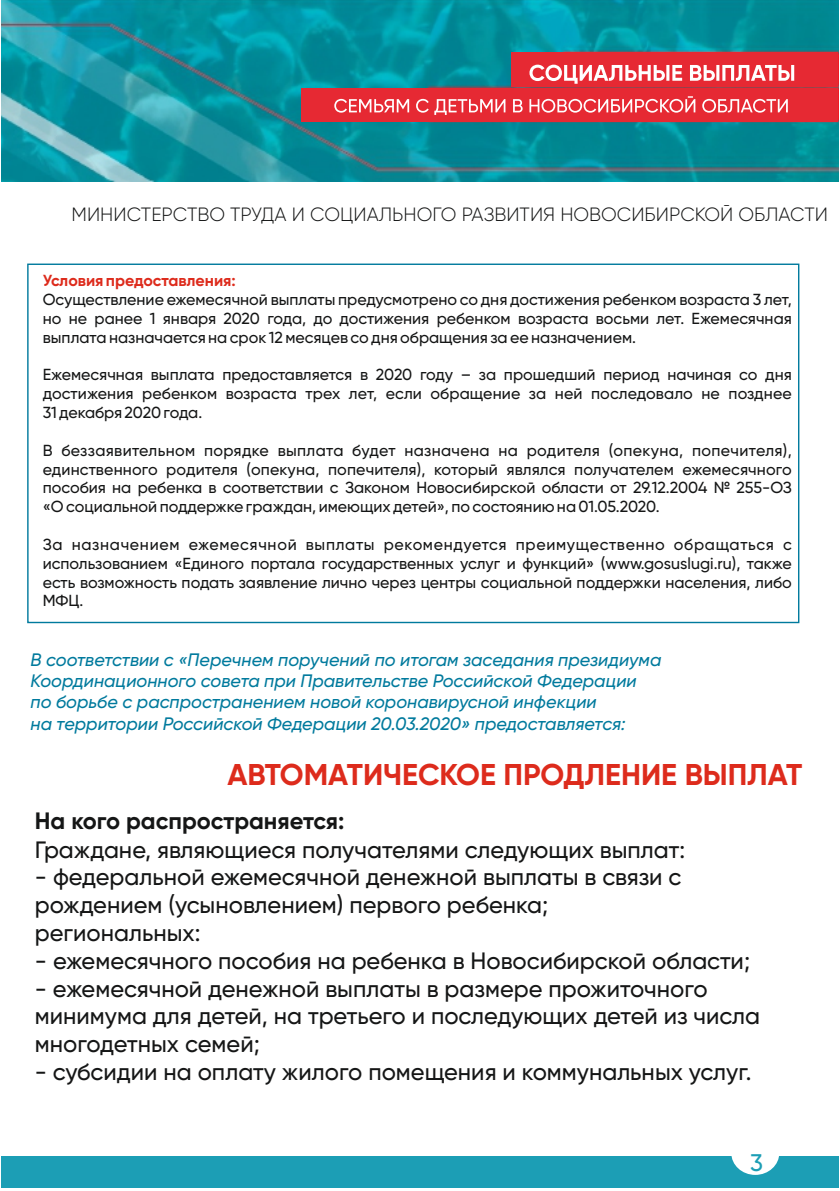
<style>
.page{position:relative;width:840px;height:1191px;background:#fff}
.page>*{position:absolute;margin:0;border:0;box-sizing:border-box;transform-origin:0 0}
.t1{font:700 30px "Gilroy";color:#dd2b1c}
.t2{font:500 24px "Gilroy";color:#1c9eb5}
.t3{font:500 23.6px/27.8px "Gilroy";color:#151616}
.t4{font:700 23.6px "Gilroy";color:#151616}
.t5{font:300 19.2px "Gilroy";color:#151616}
.t6{font:italic 500 18px/21.2px "Gilroy";color:#007a9d}
.t7{font:500 16px/18.8px "Gilroy";color:#151616;text-align:justify}
.t8{font:700 16px "Gilroy";color:#dd2b1c}
</style>
<div class="page">
<div style="left:1px;top:1155px;width:837px;height:32px;background:#1c9eb5"></div>
<div style="left:730px;top:1130px;width:48px;height:44px;background:#fff;border-radius:50%"></div>
<img style="left:2px;top:0;width:835px;height:181px">
<div style="left:510px;top:53px;width:327px;height:34px;background:#e62933"></div>
<div style="left:301px;top:88px;width:536px;height:33px;background:#e62933"></div>
<svg style="left:1px;top:65px;width:792px;height:68px"></svg>
<p class="t5" style="left:72px;top:206px;width:757px">МИНИСТЕРСТВО ТРУДА И СОЦИАЛЬНОГО РАЗВИТИЯ НОВОСИБИРСКОЙ ОБЛАСТИ</p>
<p class="t8" style="left:43px;top:273px;width:194px">Условия предоставления:</p>
<p class="t7" style="left:43px;top:291px;width:750px">Осуществление ежемесячной выплаты предусмотрено со дня достижения ребенком возраста 3 лет, но не ранее 1 января 2020 года, до достижения ребенком возраста восьми лет. Ежемесячная выплата назначается на срок 12 месяцев со дня обращения за ее назначением.</p>
<p class="t7" style="left:43px;top:366px;width:750px">Ежемесячная выплата предоставляется в 2020 году – за прошедший период начиная со дня достижения ребенком возраста трех лет, если обращение за ней последовало не позднее 31 декабря 2020 года.</p>
<p class="t7" style="left:43px;top:441px;width:750px">В беззаявительном порядке выплата будет назначена на родителя (опекуна, попечителя), единственного родителя (опекуна, попечителя), который являлся получателем ежемесячного пособия на ребенка в соответствии с Законом Новосибирской области от 29.12.2004 № 255-ОЗ «О социальной поддержке граждан, имеющих детей», по состоянию на 01.05.2020.</p>
<p class="t7" style="left:43px;top:536px;width:750px">За назначением ежемесячной выплаты рекомендуется преимущественно обращаться с использованием «Единого портала государственных услуг и функций» (www.gosuslugi.ru), также есть возможность подать заявление лично через центры социальной поддержки населения, либо МФЦ.</p>
<p class="t6" style="left:30px;top:650px;width:632px">В соответствии с «Перечнем поручений по итогам заседания президиума Координационного совета при Правительстве Российской Федерации по борьбе с распространением новой коронавирусной инфекции<br>на территории Российской Федерации 20.03.2020» предоставляется:</p>
<h1 class="t1" style="left:227px;top:761px;width:576px">АВТОМАТИЧЕСКОЕ ПРОДЛЕНИЕ ВЫПЛАТ</h1>
<h3 class="t4" style="left:35px;top:810px;width:311px">На кого распространяется:</h3>
<h3 class="t3" style="left:35px;top:836px;width:651px">Граждане, являющиеся получателями следующих выплат:</h3>
<h3 class="t3" style="left:35px;top:864px;width:647px">- федеральной ежемесячной денежной выплаты в связи с рождением (усыновлением) первого ребенка; региональных:</h3>
<h3 class="t3" style="left:35px;top:947px;width:716px">- ежемесячного пособия на ребенка в Новосибирской области;</h3>
<h3 class="t3" style="left:35px;top:975px;width:726px">- ежемесячной денежной выплаты в размере прожиточного минимума для детей, на третьего и последующих детей из числа многодетных семей;</h3>
<h3 class="t3" style="left:35px;top:1059px;width:717px">- субсидии на оплату жилого помещения и коммунальных услуг.</h3>
<h2 class="t2" style="left:749px;top:1152px;width:14px">3</h2>
</div>
